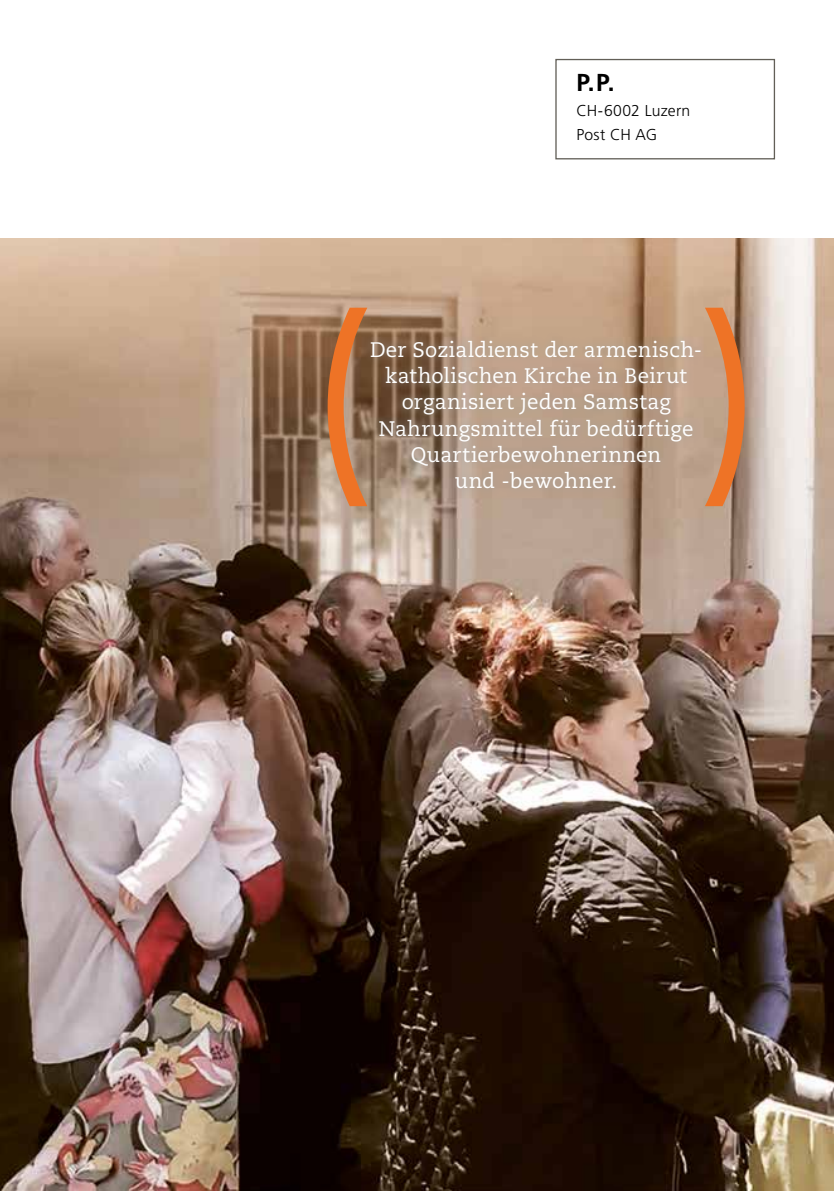
<style>
.page{position:relative;width:834px;height:1191px;background:#fff}
.page>*{position:absolute;margin:0;border:0;box-sizing:border-box;transform-origin:0 0}
.t1{font:700 24.5px "Frutiger LT Std";color:#000}
.t2{font:21px/26.2px "Caecilia LT Pro 55 Roman";letter-spacing:.01em;color:#fff;text-align:center}
.t3{font:300 15.75px/24.5px "Frutiger LT Std";letter-spacing:.015em;color:#000}
</style>
<div class="page">
<img style="left:0;top:238px;width:833px;height:953px">
<div style="left:555px;top:59px;width:220px;height:100px;border:1px solid #625f57"></div>
<div style="left:363px;top:332px;width:346px;height:165px;background:#9e9e9b;opacity:.75"></div>
<svg style="left:327px;top:308px;width:40px;height:198px;background:#bc784b"></svg>
<svg style="left:704px;top:308px;width:40px;height:198px;background:#cb875a"></svg>
<p class="t1" style="left:576px;top:68px;width:40px">P.P.</p>
<p class="t3" style="left:576px;top:98px;width:115px">CH-6002 Luzern<br>Post CH AG</p>
<p class="t2" style="left:370px;top:336px;width:329px">Der Sozialdienst der armenisch-- katholischen Kirche in Beirut organisiert jeden Samstag<br>Nahrungsmittel für bedürftige<br>Quartierbewohnerinnen<br>und -bewohner.</p>
</div>
